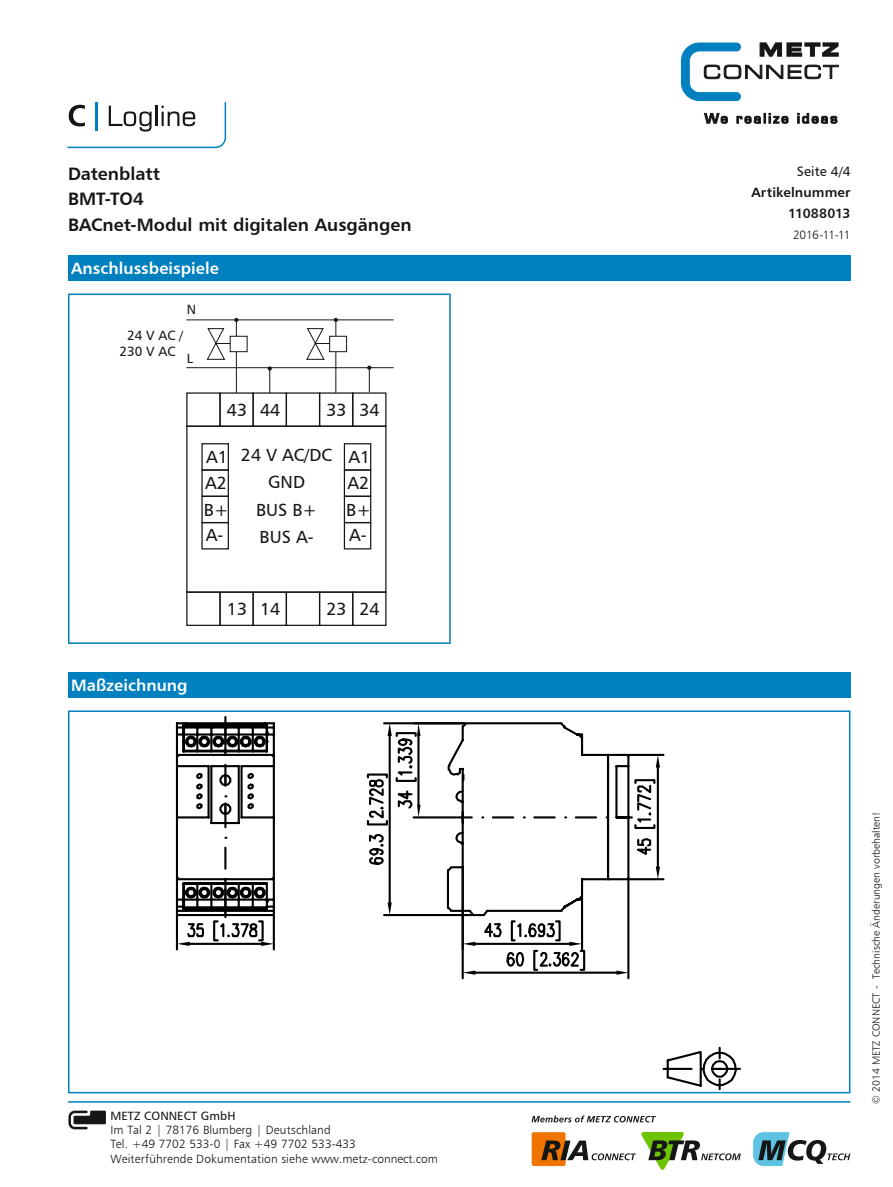
<style>
.page{position:relative;width:893px;height:1187px;background:#fff}
.page>*{position:absolute;margin:0;border:0;box-sizing:border-box;transform-origin:0 0}
.t1{font:18px/25.8px "Humanist 777 BT Bold B";letter-spacing:-.005em;color:#151616}
.t2{font:17.55px/27.2px "Humanist 777 BT Roman B";color:#151616;text-align:center}
.t3{font:16.5px "Humanist 777 BT Bold B";color:#fff}
.t4{font:13.5px/20.4px "Humanist 777 BT Bold B";letter-spacing:.01em;color:#151616;text-align:right}
.t5{font:13.5px "Humanist 777 BT Roman B";letter-spacing:.01em;color:#151616}
.t6{font:13.35px/16px "Humanist 777 BT Roman B";color:#151616;text-align:center}
.t7{font:12px/14.4px "Humanist 777 BT Light B";color:#151616}
.t8{font:12px "Humanist 777 BT Roman B";color:#151616}
.t9{font:10.5px "Humanist 777 BT Light B";color:#151616}
</style>
<div class="page">
<svg style="left:704px;top:113px;width:24px;height:11px"></svg>
<svg style="left:736px;top:113px;width:53px;height:11px"></svg>
<svg style="left:798px;top:113px;width:40px;height:11px"></svg>
<svg style="left:681px;top:43px;width:158px;height:58px"></svg>
<hr style="left:68px;top:1101px;width:782px;height:1px;background:#0080be">
<div style="left:532px;top:1132px;width:34px;height:33px;background:#f07400;border-radius:2px"></div>
<svg style="left:531px;top:1115px;width:125px;height:7px"></svg>
<svg style="left:541px;top:1131px;width:200px;height:39px"></svg>
<svg style="left:753px;top:1132px;width:97px;height:33px"></svg>
<svg style="left:67px;top:102px;width:160px;height:47px"></svg>
<svg style="left:68px;top:1110px;width:38px;height:19px"></svg>
<div style="left:68px;top:672px;width:782px;height:25px;background:#0080be"></div>
<svg style="left:722px;top:1052px;width:19px;height:35px"></svg>
<svg style="left:175px;top:913px;width:547px;height:177px"></svg>
<hr style="left:224px;top:717px;width:2px;height:27px;background:#000">
<hr style="left:176px;top:915px;width:2px;height:34px;background:#000">
<svg style="left:177px;top:721px;width:489px;height:259px"></svg>
<div style="left:68px;top:710px;width:782px;height:383px;border:2px solid #0080be"></div>
<div style="left:68px;top:255px;width:782px;height:26px;background:#0080be"></div>
<div style="left:186px;top:425px;width:200px;height:167px;border:1px solid #151616"></div>
<div style="left:186px;top:591px;width:35px;height:35px;border:1px solid #151616"></div>
<div style="left:219px;top:591px;width:35px;height:35px;border:1px solid #151616"></div>
<div style="left:253px;top:591px;width:34px;height:35px;border:1px solid #151616"></div>
<div style="left:286px;top:591px;width:34px;height:35px;border:1px solid #151616"></div>
<div style="left:319px;top:591px;width:34px;height:35px;border:1px solid #151616"></div>
<div style="left:352px;top:591px;width:34px;height:35px;border:1px solid #151616"></div>
<div style="left:186px;top:392px;width:35px;height:35px;border:1px solid #151616"></div>
<div style="left:219px;top:392px;width:35px;height:35px;border:1px solid #151616"></div>
<div style="left:253px;top:392px;width:34px;height:35px;border:1px solid #151616"></div>
<div style="left:286px;top:392px;width:34px;height:35px;border:1px solid #151616"></div>
<div style="left:319px;top:392px;width:34px;height:35px;border:1px solid #151616"></div>
<div style="left:352px;top:392px;width:34px;height:35px;border:1px solid #151616"></div>
<div style="left:201px;top:443px;width:28px;height:27px;border:1px solid #151616"></div>
<div style="left:201px;top:469px;width:28px;height:28px;border:1px solid #151616"></div>
<div style="left:201px;top:495px;width:28px;height:28px;border:1px solid #151616"></div>
<div style="left:201px;top:522px;width:28px;height:27px;border:1px solid #151616"></div>
<div style="left:344px;top:443px;width:27px;height:27px;border:1px solid #151616"></div>
<div style="left:344px;top:469px;width:27px;height:28px;border:1px solid #151616"></div>
<div style="left:344px;top:495px;width:27px;height:28px;border:1px solid #151616"></div>
<div style="left:344px;top:522px;width:27px;height:27px;border:1px solid #151616"></div>
<hr style="left:186px;top:319px;width:208px;height:1px;background:#151616">
<hr style="left:186px;top:367px;width:208px;height:1px;background:#151616">
<hr style="left:236px;top:319px;width:1px;height:74px;background:#151616">
<div style="left:230px;top:336px;width:17px;height:15px;background:#fff"></div>
<div style="left:230px;top:336px;width:17px;height:16px;border:1px solid #151616"></div>
<svg style="left:206px;top:328px;width:24px;height:32px"></svg>
<svg style="left:268px;top:366px;width:4px;height:27px"></svg>
<hr style="left:335px;top:319px;width:1px;height:74px;background:#151616">
<div style="left:330px;top:336px;width:17px;height:15px;background:#fff"></div>
<div style="left:329px;top:336px;width:18px;height:16px;border:1px solid #151616"></div>
<svg style="left:306px;top:328px;width:24px;height:32px"></svg>
<svg style="left:367px;top:366px;width:4px;height:26px"></svg>
<div style="left:68px;top:293px;width:383px;height:351px;border:2px solid #0080be"></div>
<h1 class="t1" style="left:68px;top:160px;width:345px">Datenblatt<br>BMT-TO4<br>BACnet-Modul mit digitalen Ausgängen</h1>
<h3 class="t3" style="left:71px;top:258px;width:149px">Anschlussbeispiele</h3>
<p class="t6" style="left:187px;top:301px;width:11px">N</p>
<p class="t6" style="left:187px;top:349px;width:8px">L</p>
<p class="t6" style="left:119px;top:327px;width:65px">24 V AC /<br>230 V AC</p>
<h2 class="t2" style="left:227px;top:395px;width:55px">43 44</h2>
<h2 class="t2" style="left:326px;top:395px;width:55px">33 34</h2>
<h2 class="t2" style="left:206px;top:443px;width:23px">A1</h2>
<h2 class="t2" style="left:205px;top:469px;width:23px">A2</h2>
<h2 class="t2" style="left:206px;top:521px;width:19px">A-</h2>
<h2 class="t2" style="left:204px;top:496px;width:26px">B+</h2>
<h2 class="t2" style="left:241px;top:441px;width:93px">24 V AC/DC<br>GND</h2>
<h2 class="t2" style="left:256px;top:495px;width:63px">BUS B+</h2>
<h2 class="t2" style="left:260px;top:522px;width:55px">BUS A-</h2>
<h2 class="t2" style="left:349px;top:443px;width:23px">A1</h2>
<h2 class="t2" style="left:347px;top:469px;width:23px">A2</h2>
<h2 class="t2" style="left:349px;top:521px;width:19px">A-</h2>
<h2 class="t2" style="left:346px;top:496px;width:26px">B+</h2>
<h2 class="t2" style="left:227px;top:594px;width:55px">13 14</h2>
<h2 class="t2" style="left:326px;top:594px;width:55px">23 24</h2>
<h3 class="t3" style="left:71px;top:675px;width:118px">Maßzeichnung</h3>
<p class="t8" style="left:111px;top:1107px;width:127px">METZ CONNECT GmbH</p>
<p class="t7" style="left:111px;top:1122px;width:329px">Im Tal 2 | 78176 Blumberg | Deutschland<br>Tel. +49 7702 533-0 | Fax +49 7702 533-433<br>Weiterführende Dokumentation siehe www.metz-connect.com</p>
<p class="t5" style="left:797px;top:163px;width:55px">Seite 4/4</p>
<p class="t4" style="left:751px;top:182px;width:101px">Artikelnummer<br>11088013</p>
<p class="t7" style="left:793px;top:227px;width:59px">2016-11-11</p>
<p class="t9" style="left:870px;top:1103px;width:294px;rotate:-90deg">© 2014 METZ CONNECT - Technische Änderungen vorbehalten!</p>
</div>
